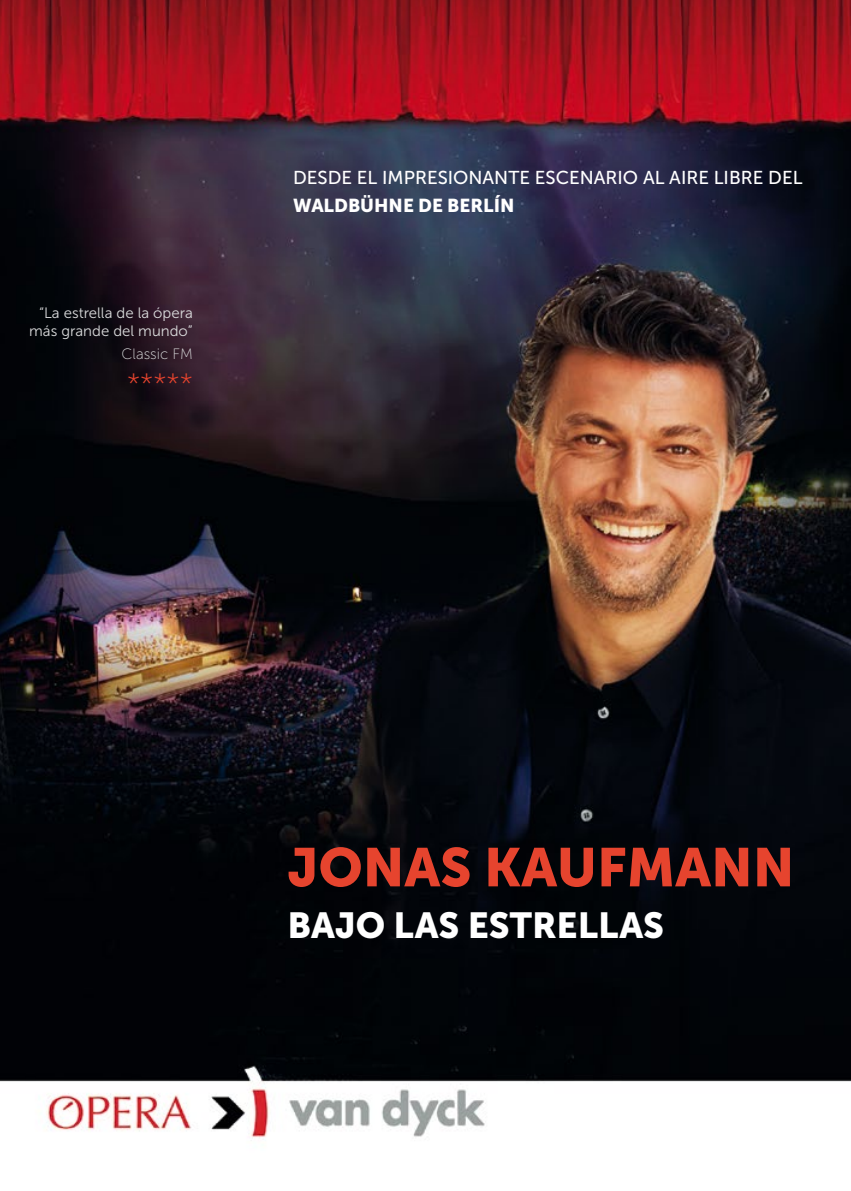
<style>
.page{position:relative;width:851px;height:1191px;background:#fff}
.page>*{position:absolute;margin:0;border:0;box-sizing:border-box;transform-origin:0 0}
.t1{font:54px "Museo Sans 900";color:#e6442e}
.t2{font:36px "Museo Sans 900";color:#fff}
.t3{font:28px "Museo Sans 100";color:#e6442e}
.t4{font:18.6px "Museo Sans 500";color:#fff}
.t5{font:18.6px "Museo Sans 900";color:#fff}
.t6{font:15px/18px "Museo Sans 300";color:#d9dadb;text-align:right}
.t7{font:15px "Museo Sans 100";color:#d9dadb}
</style>
<div class="page">
<img style="left:0;top:0;width:850px;height:1138px">
<p class="t6" style="left:29px;top:303px;width:165px">“La estrella de la ópera más grande del mundo”</p>
<p class="t7" style="left:122px;top:346px;width:73px">Classic FM</p>
<h3 class="t3" style="left:127px;top:368px;width:67px">*****</h3>
<p class="t4" style="left:293px;top:167px;width:511px">DESDE EL IMPRESIONANTE ESCENARIO AL AIRE LIBRE DEL</p>
<p class="t5" style="left:293px;top:195px;width:223px">WALDBÜHNE DE BERLÍN</p>
<h1 class="t1" style="left:287px;top:836px;width:508px">JONAS KAUFMANN</h1>
<h2 class="t2" style="left:287px;top:905px;width:378px">BAJO LAS ESTRELLAS</h2>
</div>
